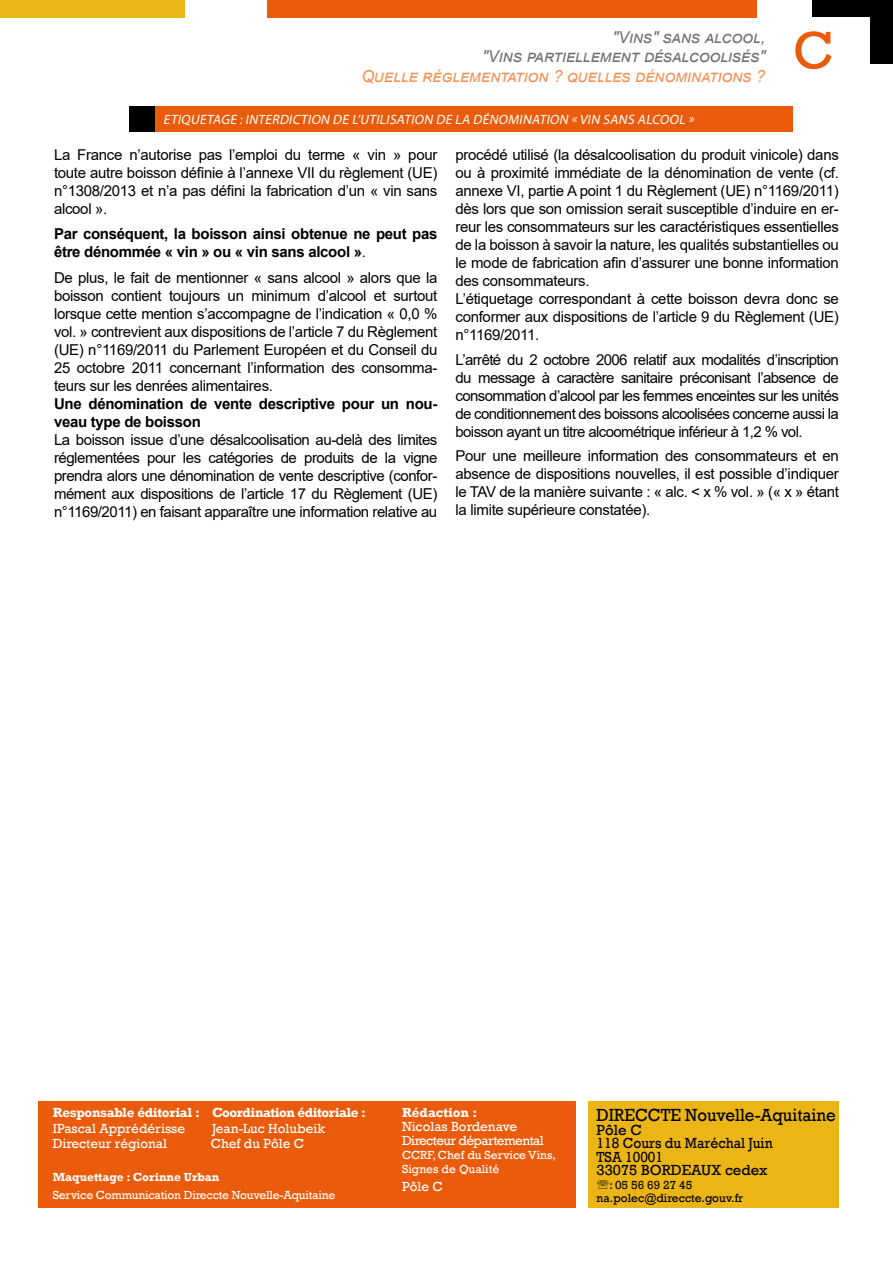
<style>
.page{position:relative;width:893px;height:1263px;background:#fff}
.page>*{position:absolute;margin:0;border:0;box-sizing:border-box;transform-origin:0 0}
.t1{font:54px "Rockwell";color:#ea5b0b}
.t2{font:18px "Rockwell";color:#000;scale:.94 1}
.t3{font:italic 16.5px/19.8px "Arial";letter-spacing:.01em;color:#706f6f;text-align:right}
.t4{font:italic 16.5px "Arial";letter-spacing:.015em;color:#f39154}
.t5{font:15px/18px "Arial";letter-spacing:-.02em;color:#000;text-align:justify}
.t6{font:700 15px/18px "Arial";letter-spacing:-.02em;color:#000}
.t7{font:15px/13.5px "Rockwell";color:#000}
.t8{font:italic 13.5px "Myriad Pro";color:#fff}
.t9{font:13.5px "Rockwell";color:#fff}
.t10{font:700 13.5px "Rockwell";letter-spacing:-.02em;color:#fff}
.t11{font:13.5px/14.2px "Rockwell";letter-spacing:-.04em;color:#fff}
.t12{font:700 13.5px "Rockwell";color:#fff}
.t13{font:12px/14.2px "Rockwell";letter-spacing:-.015em;color:#fff}
.t14{font:12px/13.5px "Rockwell";color:#000}
.t15{font:700 12px "Rockwell";color:#fff}
.s1{font-weight:400}
</style>
<div class="page">
<div style="left:268px;top:0;width:489px;height:17px;background:#ea5b0b"></div>
<div style="left:0;top:0;width:185px;height:17px;background:#ebb516"></div>
<div style="left:812px;top:0;width:81px;height:64px;background:#000"></div>
<div style="left:759px;top:17px;width:111px;height:64px;background:#fff"></div>
<div style="left:38px;top:1101px;width:537px;height:107px;background:#ea5b0b"></div>
<div style="left:588px;top:1101px;width:251px;height:107px;background:#ebb516"></div>
<div style="left:129px;top:106px;width:26px;height:26px;background:#000"></div>
<div style="left:155px;top:106px;width:637px;height:26px;background:#ea5b0b"></div>
<p class="t3" style="left:482px;top:27px;width:285px">"Vins" sans alcool,<br>"Vins partiellement désalcoolisés"</p>
<p class="t4" style="left:361px;top:66px;width:405px">Quelle réglementation ? quelles dénominations ?</p>
<p class="t8" style="left:163px;top:111px;width:535px">ETIQUETAGE :INTERDICTION DE L’UTILISATION DE LA DÉNOMINATION « VIN SANS ALCOOL »</p>
<p class="t5" style="left:54px;top:145px;width:385px">La France n’autorise pas l’emploi du terme « vin » pour toute autre boisson définie à l’annexe VII du règlement (UE) n°1308/2013 et n’a pas défini la fabrication d’un « vin sans alcool ».</p>
<p class="t6" style="left:54px;top:225px;width:385px">Par conséquent, la boisson ainsi obtenue ne peut pas être dénommée « vin » ou « vin sans alcool »<span class="s1">.</span></p>
<p class="t5" style="left:54px;top:268px;width:385px">De plus, le fait de mentionner « sans alcool » alors que la boisson contient toujours un minimum d’alcool et surtout lorsque cette mention s’accompagne de l’indication « 0,0 % vol. » contrevient aux dispositions de l’article 7 du Règlement (UE) n°1169/2011 du Parlement Européen et du Conseil du 25 octobre 2011 concernant l’information des consomma&shy;teurs sur les denrées alimentaires.</p>
<p class="t6" style="left:54px;top:395px;width:385px">Une dénomination de vente descriptive pour un nou&shy;veau type de boisson</p>
<p class="t5" style="left:54px;top:430px;width:385px">La boisson issue d’une désalcoolisation au-delà des limites réglementées pour les catégories de produits de la vigne prendra alors une dénomination de vente descriptive (confor&shy;mément aux dispositions de l’article 17 du Règlement (UE) n°1169/2011) en faisant apparaître une information relative au</p>
<h1 class="t1" style="left:793px;top:19px;width:43px">C</h1>
<p class="t5" style="left:455px;top:145px;width:385px;text-align:left">procédé utilisé (la désalcoolisation du produit vinicole) dans ou à proximité immédiate de la dénomination de vente (cf. annexe VI, partie A point 1 du Règlement (UE) n°1169/2011) dès lors que son omission serait susceptible d’induire en er&shy;reur les consommateurs sur les caractéristiques essentielles de la boisson à savoir la nature, les qualités substantielles ou le mode de fabrication afin d’assurer une bonne information des consommateurs.<br>L’étiquetage correspondant à cette boisson devra donc se conformer aux dispositions de l’article 9 du Règlement (UE) n°1169/2011.</p>
<p class="t5" style="left:455px;top:351px;width:385px">L’arrêté du 2 octobre 2006 relatif aux modalités d’inscription du message à caractère sanitaire préconisant l’absence de consommation d’alcool par les femmes enceintes sur les unités de conditionnement des boissons alcoolisées concerne aussi la boisson ayant un titre alcoométrique inférieur à 1,2 % vol.</p>
<p class="t5" style="left:455px;top:447px;width:385px">Pour une meilleure information des consommateurs et en absence de dispositions nouvelles, il est possible d’indiquer le TAV de la manière suivante : « alc. &lt; x % vol. » (« x » étant la limite supérieure constatée).</p>
<p class="t10" style="left:53px;top:1104px;width:315px">Responsable éditorial : Coordination éditoriale :</p>
<p class="t9" style="left:53px;top:1121px;width:134px">IPascal Apprédérisse</p>
<p class="t9" style="left:212px;top:1121px;width:115px">Jean-Luc Holubeik</p>
<p class="t9" style="left:53px;top:1136px;width:116px">Directeur régional</p>
<p class="t9" style="left:211px;top:1136px;width:95px">Chef du Pôle C</p>
<p class="t15" style="left:53px;top:1170px;width:168px">Maquettage : Corinne Urban</p>
<p class="t13" style="left:53px;top:1188px;width:284px">Service Communication Direccte Nouvelle-Aquitaine</p>
<p class="t12" style="left:402px;top:1104px;width:77px">Rédaction :</p>
<p class="t11" style="left:402px;top:1119px;width:143px">Nicolas Bordenave<br>Directeur départemental</p>
<p class="t13" style="left:402px;top:1148px;width:156px">CCRF, Chef du Service Vins,<br>Signes de Qualité</p>
<p class="t9" style="left:402px;top:1179px;width:42px">Pôle C</p>
<p class="t2" style="left:597px;top:1105px;width:256px">DIRECCTE Nouvelle-Aquitaine</p>
<p class="t7" style="left:597px;top:1123px;width:178px">Pôle C<br>118 Cours du Maréchal Juin<br>TSA 10001<br>33075 BORDEAUX cedex</p>
<p class="t14" style="left:597px;top:1178px;width:148px;text-indent:13px">: 05 56 69 27 45 na.polec@direccte.gouv.fr</p>
</div>
